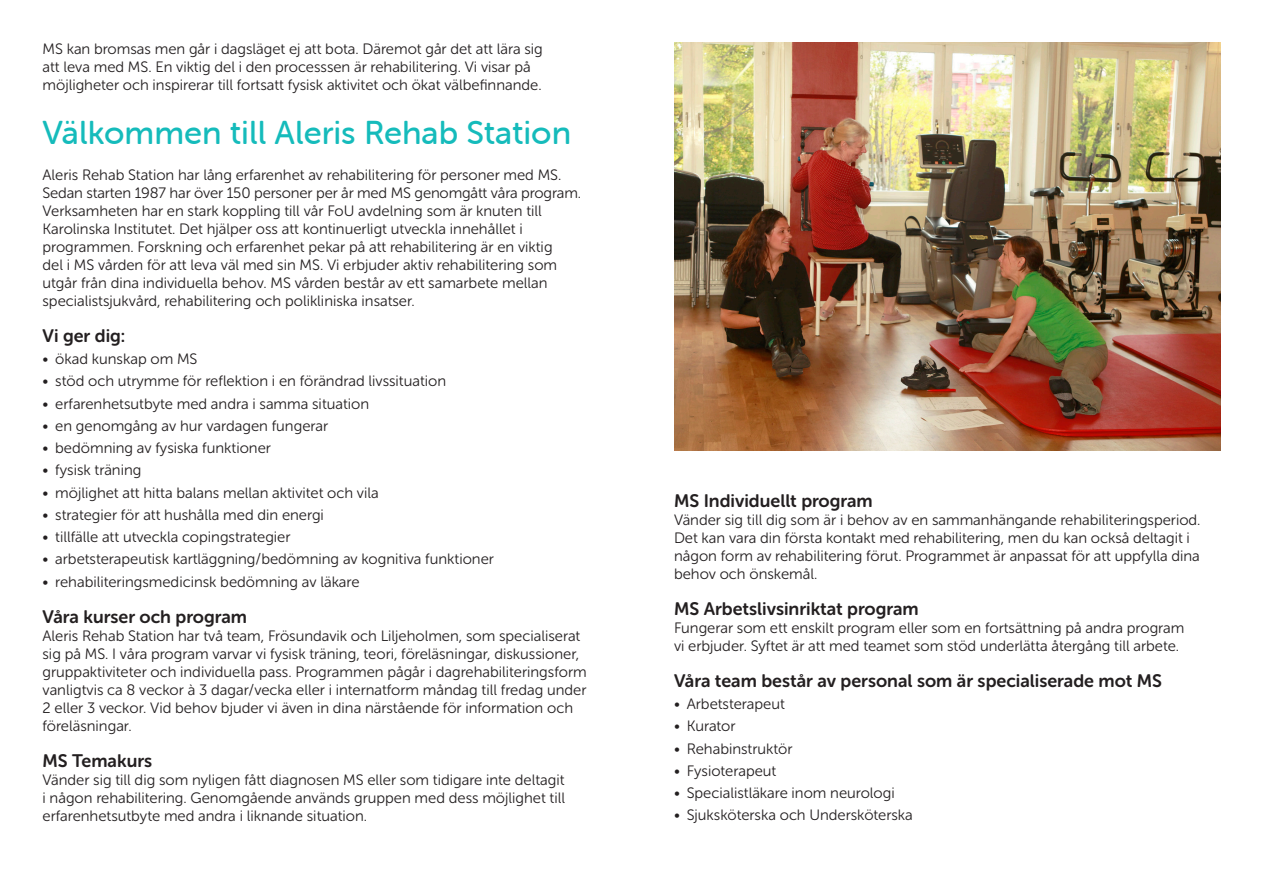
<style>
.page{position:relative;width:1263px;height:893px;background:#fff}
.page>*{position:absolute;margin:0;border:0;box-sizing:border-box;transform-origin:0 0}
.t1{font:33px "Museo Sans Rounded 500";color:#15bbbb}
.t2{font:18px "Museo Sans Rounded 700";color:#231f20}
.t3{font:15px/18px "Museo Sans Rounded 300";color:#231f20}
</style>
<div class="page">
<img style="left:674px;top:43px;width:546px;height:408px">
<p class="t3" style="left:43px;top:40px;width:502px">MS kan bromsas men går i dagsläget ej att bota. Däremot går det att lära sig att leva med MS. En viktig del i den processsen är rehabilitering. Vi visar på möjligheter och inspirerar till fortsatt fysisk aktivitet och ökat välbefinnande.</p>
<p class="t1" style="left:43px;top:114px;width:530px">Välkommen till Aleris Rehab Station</p>
<p class="t3" style="left:43px;top:166px;width:540px">Aleris Rehab Station har lång erfarenhet av rehabilitering för personer med MS.<br>Sedan starten 1987 har över 150 personer per år med MS genomgått våra program.<br>Verksamheten har en stark koppling till vår FoU avdelning som är knuten till Karolinska Institutet. Det hjälper oss att kontinuerligt utveckla innehållet i programmen. Forskning och erfarenhet pekar på att rehabilitering är en viktig<br>del i MS vården för att leva väl med sin MS. Vi erbjuder aktiv rehabilitering som utgår från dina individuella behov. MS vården består av ett samarbete mellan specialistsjukvård, rehabilitering och polikliniska insatser.</p>
<p class="t2" style="left:43px;top:326px;width:84px">Vi ger dig:</p>
<p class="t3" style="left:43px;top:350px;width:156px">• ökad kunskap om MS</p>
<p class="t3" style="left:43px;top:372px;width:405px">• stöd och utrymme för reflektion i en förändrad livssituation</p>
<p class="t3" style="left:43px;top:395px;width:328px">• erfarenhetsutbyte med andra i samma situation</p>
<p class="t3" style="left:43px;top:417px;width:287px">• en genomgång av hur vardagen fungerar</p>
<p class="t3" style="left:43px;top:439px;width:230px">• bedömning av fysiska funktioner</p>
<p class="t3" style="left:43px;top:461px;width:100px">• fysisk träning</p>
<p class="t3" style="left:43px;top:484px;width:338px">• möjlighet att hitta balans mellan aktivitet och vila</p>
<p class="t3" style="left:43px;top:506px;width:283px">• strategier för att hushålla med din energi</p>
<p class="t3" style="left:43px;top:528px;width:249px">• tillfälle att utveckla copingstrategier</p>
<p class="t3" style="left:43px;top:550px;width:453px">• arbetsterapeutisk kartläggning/bedömning av kognitiva funktioner</p>
<p class="t3" style="left:43px;top:573px;width:319px">• rehabiliteringsmedicinsk bedömning av läkare</p>
<p class="t2" style="left:43px;top:606px;width:206px">Våra kurser och program</p>
<p class="t3" style="left:43px;top:627px;width:546px">Aleris Rehab Station har två team, Frösundavik och Liljeholmen, som specialiserat sig på MS. I våra program varvar vi fysisk träning, teori, föreläsningar, diskussioner, gruppaktiviteter och individuella pass. Programmen pågår i dagrehabiliteringsform vanligtvis ca 8 veckor à 3 dagar/vecka eller i internatform måndag till fredag under 2 eller 3 veckor. Vid behov bjuder vi även in dina närstående för information och föreläsningar.</p>
<p class="t2" style="left:43px;top:750px;width:111px">MS Temakurs</p>
<p class="t3" style="left:43px;top:771px;width:524px;text-align:justify">Vänder sig till dig som nyligen fått diagnosen MS eller som tidigare inte deltagit i någon rehabilitering. Genomgående används gruppen med dess möjlighet till erfarenhetsutbyte med andra i liknande situation.</p>
<p class="t2" style="left:674px;top:490px;width:200px">MS Individuellt program</p>
<p class="t3" style="left:674px;top:511px;width:528px">Vänder sig till dig som är i behov av en sammanhängande rehabiliteringsperiod.</p>
<p class="t3" style="left:674px;top:529px;width:527px">Det kan vara din första kontakt med rehabilitering, men du kan också deltagit i någon form av rehabilitering förut. Programmet är anpassat för att uppfylla dina behov och önskemål.</p>
<p class="t2" style="left:674px;top:598px;width:246px">MS Arbetslivsinriktat program</p>
<p class="t3" style="left:674px;top:619px;width:512px">Fungerar som ett enskilt program eller som en fortsättning på andra program</p>
<p class="t3" style="left:674px;top:637px;width:507px">vi erbjuder. Syftet är att med teamet som stöd underlätta återgång till arbete.</p>
<p class="t2" style="left:674px;top:670px;width:490px">Våra team består av personal som är specialiserade mot MS</p>
<p class="t3" style="left:674px;top:695px;width:112px">• Arbetsterapeut</p>
<p class="t3" style="left:674px;top:717px;width:63px">• Kurator</p>
<p class="t3" style="left:674px;top:739px;width:120px">• Rehabinstruktör</p>
<p class="t3" style="left:674px;top:762px;width:104px">• Fysioterapeut</p>
<p class="t3" style="left:674px;top:784px;width:222px">• Specialistläkare inom neurologi</p>
<p class="t3" style="left:674px;top:806px;width:240px">• Sjuksköterska och Undersköterska</p>
</div>
